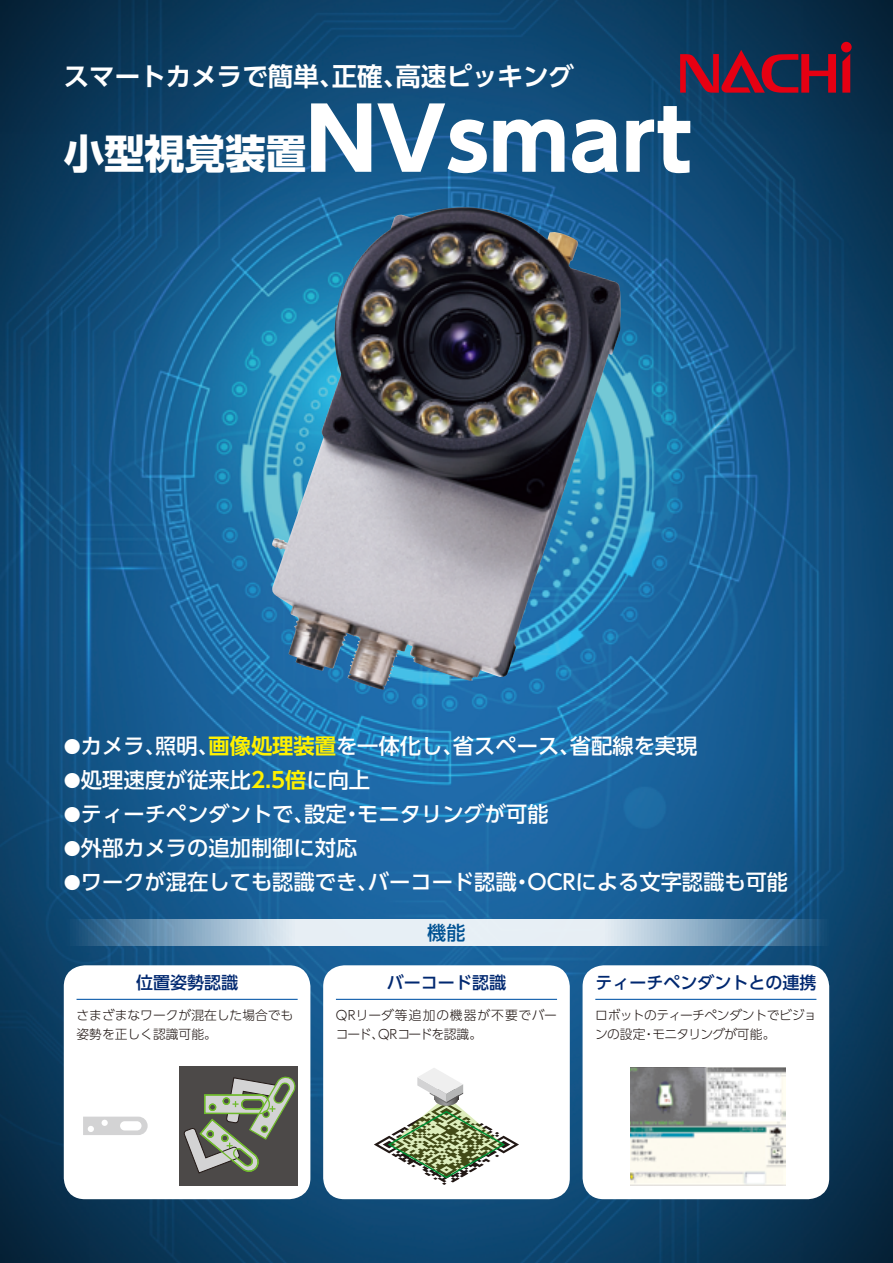
<style>
.page{position:relative;width:893px;height:1263px;background:#fff}
.page>*{position:absolute;margin:0;border:0;box-sizing:border-box;transform-origin:0 0}
.t1{font:700 85.05px "UD Shin Go Pr 6";color:#fff}
.t2{font:700 25.5px "UD Shin Go Pr 6 De";color:#fff}
.t3{font:500 21.3px "UD Shin Go Pr 6";color:#fff}
.t4{font:700 21.3px "UD Shin Go Pr 6 De";color:#fff100}
.t5{font:500 19.2px "UD Shin Go Pr 6";color:#005293}
.t6{font:500 16.95px "UD Shin Go Pr 6";color:#002870}
.t7{font:500 16.95px "UD Shin Go Pr 6";color:#fff}
.t8{font:300 12.75px/19.2px "UD Shin Go Pr 6";color:#221815}
.t9{font:300 12.75px/19.2px "UD Shin Go Pr 6";letter-spacing:-.025em;color:#221815}
.t10{font:300 12.75px/19.2px "UD Shin Go Pr 6";letter-spacing:.025em;color:#221815}
.s1{font-size:40.35px}
.s2{font-family:"UD Shin Go Pr 6";font-weight:500;color:#fff}
.s3{font-family:"UD Shin Go Pr 6 De";font-weight:700;color:#fff100}
</style>
<div class="page">
<img style="left:0;top:0;width:893px;height:1263px">
<div style="left:64px;top:965px;width:246px;height:234px;background:#fff;border-radius:21px"></div>
<div style="left:583px;top:965px;width:246px;height:234px;background:#fff;border-radius:21px"></div>
<div style="left:323px;top:965px;width:247px;height:234px;background:#fff;border-radius:21px"></div>
<svg style="left:64px;top:919px;width:765px;height:27px;background:#a7bfd1"></svg>
<div style="left:841px;top:42px;width:11px;height:10px;background:#e60012;border-radius:50%"></div>
<svg style="left:842px;top:54px;width:8px;height:39px"></svg>
<svg style="left:680px;top:50px;width:156px;height:43px;background:#661f3a"></svg>
<img style="left:271px;top:207px;width:350px;height:483px">
<div style="left:179px;top:1066px;width:119px;height:119px;background:#4c4948"></div>
<svg style="left:83px;top:1116px;width:65px;height:19px"></svg>
<svg style="left:183px;top:1076px;width:113px;height:98px"></svg>
<img style="left:630px;top:1067px;width:155px;height:118px">
<svg style="left:374px;top:1068px;width:145px;height:117px"></svg>
<hr style="left:77px;top:999px;width:221px;height:1px;background:#0054a7">
<hr style="left:336px;top:999px;width:221px;height:1px;background:#0054a7">
<hr style="left:595px;top:999px;width:221px;height:1px;background:#0054a7">
<p class="t2" style="left:395px;top:56px;width:180px">高速ピッキング</p>
<p class="t2" style="left:64px;top:56px;width:282px">スマートカメラで簡単、</p>
<h1 class="t1" style="left:64px;top:70px;width:629px"><span class="s1">小型視覚装置</span>NVsmart</h1>
<p class="t2" style="left:332px;top:56px;width:78px">正確、</p>
<p class="t4" style="left:208px;top:729px;width:257px">画像処理装置<span class="s2">を一体化し、</span></p>
<p class="t3" style="left:453px;top:729px;width:129px">省スペース、</p>
<p class="t3" style="left:570px;top:729px;width:129px">省配線を実現</p>
<p class="t3" style="left:155px;top:729px;width:65px">照明、</p>
<p class="t3" style="left:81px;top:729px;width:87px">カメラ、</p>
<p class="t7" style="left:64px;top:732px;width:19px">●</p>
<p class="t3" style="left:81px;top:763px;width:291px">処理速度が従来比<span class="s3">2.5倍</span>に向上</p>
<p class="t7" style="left:64px;top:767px;width:19px">●</p>
<p class="t3" style="left:81px;top:797px;width:235px">ティーチペンダントで、</p>
<p class="t3" style="left:357px;top:797px;width:193px">モニタリングが可能</p>
<p class="t3" style="left:304px;top:797px;width:44px">設定</p>
<p class="t7" style="left:64px;top:801px;width:19px">●</p>
<p class="t3" style="left:341px;top:797px;width:23px">・</p>
<p class="t3" style="left:81px;top:831px;width:278px">外部カメラの追加制御に対応</p>
<p class="t7" style="left:64px;top:835px;width:19px">●</p>
<p class="t3" style="left:81px;top:865px;width:299px">ワークが混在しても認識でき、</p>
<p class="t3" style="left:368px;top:865px;width:150px">バーコード認識</p>
<p class="t3" style="left:527px;top:865px;width:262px">OCRによる文字認識も可能</p>
<p class="t7" style="left:64px;top:869px;width:19px">●</p>
<p class="t3" style="left:511px;top:865px;width:23px">・</p>
<p class="t5" style="left:427px;top:917px;width:40px">機能</p>
<p class="t6" style="left:387px;top:968px;width:121px">バーコード認識</p>
<p class="t6" style="left:595px;top:968px;width:223px">ティーチペンダントとの連携</p>
<p class="t6" style="left:136px;top:968px;width:104px">位置姿勢認識</p>
<p class="t8" style="left:77px;top:1005px;width:218px">さまざまなワークが混在した場合でも姿勢を正しく認識可能。</p>
<p class="t9" style="left:652px;top:1005px;width:165px;text-indent:-57px">ロボットのティーチペンダントでビジョモニタリングが可能。</p>
<p class="t10" style="left:378px;top:1005px;width:181px;text-indent:-42px">QRリーダ等追加の機器が不要でバー<br>QRコードを認識。</p>
<p class="t8" style="left:336px;top:1024px;width:50px">コード、</p>
<p class="t8" style="left:595px;top:1024px;width:52px">ンの設定</p>
<p class="t8" style="left:643px;top:1024px;width:14px">・</p>
</div>
